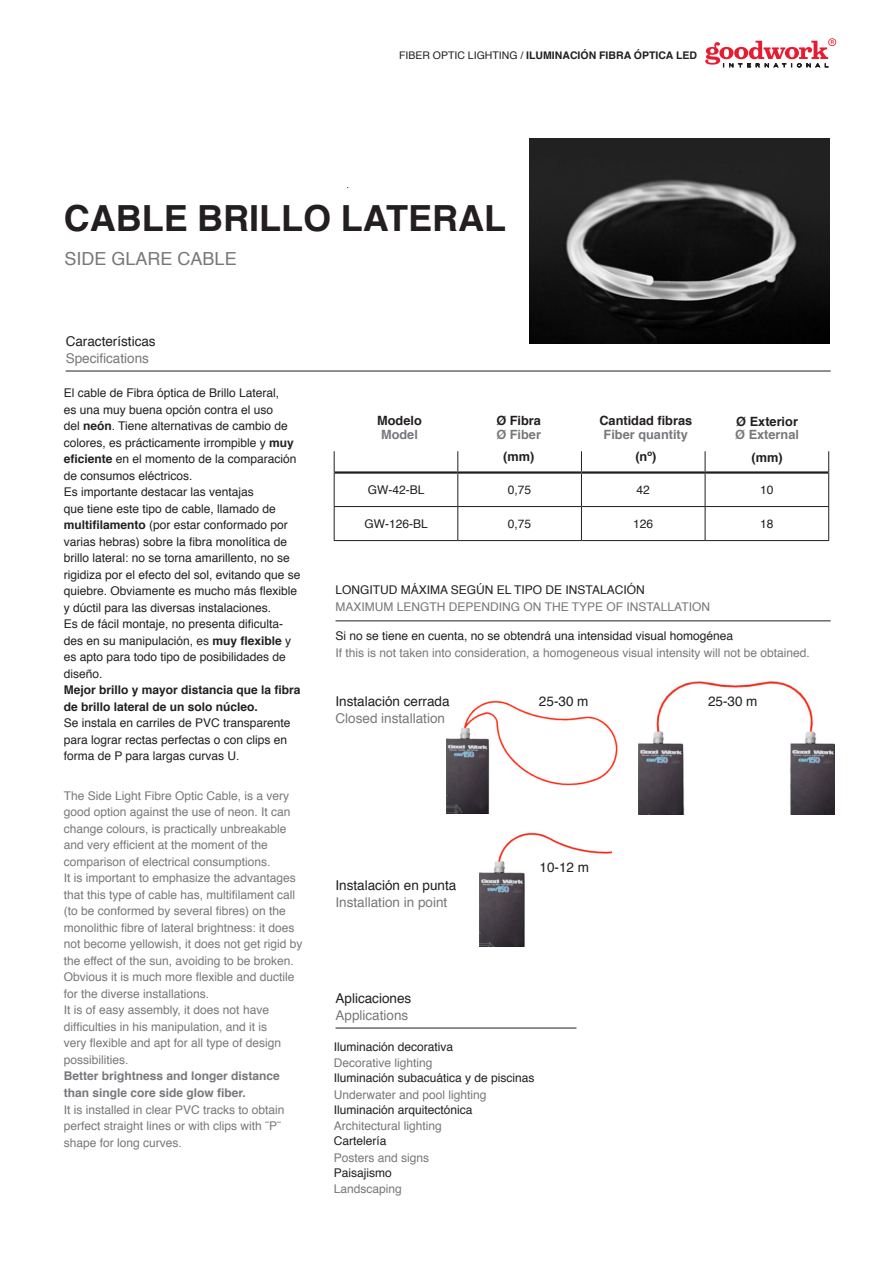
<style>
.page{position:relative;width:893px;height:1263px;background:#fff}
.page>*{position:absolute;margin:0;border:0;box-sizing:border-box;transform-origin:0 0}
.t1{font:700 36px "Helvetica";color:#231f20}
.t2{font:18px "Helvetica";color:#76787b}
.t3{font:13.5px "Helvetica";color:#231f20}
.t4{font:13.5px "Helvetica";color:#76787b}
.t5{font:700 12.75px "Helvetica";color:#231f20}
.t6{font:700 12.75px "Helvetica";color:#76787b}
.t7{font:12px/16.5px "Helvetica";color:#231f20}
.t8{font:12px/16.5px "Helvetica";color:#76787b}
.t9{font:700 12px/16.5px "Helvetica";color:#231f20}
.t10{font:700 12px/16.5px "Helvetica";color:#76787b}
.t11{font:700 10.5px "Helvetica";color:#231f20}
.s1{font-weight:400}
.s2{font-weight:700}
</style>
<div class="page">
<img style="left:530px;top:139px;width:299px;height:204px">
<hr style="left:66px;top:371px;width:765px;height:1px;background:#231f20">
<hr style="left:336px;top:1028px;width:240px;height:1px;background:#231f20">
<svg style="left:334px;top:451px;width:1px;height:21px"></svg>
<svg style="left:828px;top:451px;width:1px;height:21px"></svg>
<hr style="left:334px;top:472px;width:1px;height:34px;background:#231f20">
<hr style="left:828px;top:472px;width:1px;height:34px;background:#231f20">
<hr style="left:334px;top:506px;width:124px;height:1px;background:#231f20">
<hr style="left:334px;top:507px;width:1px;height:33px;background:#231f20">
<hr style="left:458px;top:506px;width:123px;height:1px;background:#231f20">
<hr style="left:581px;top:506px;width:124px;height:1px;background:#231f20">
<hr style="left:705px;top:506px;width:124px;height:1px;background:#231f20">
<hr style="left:828px;top:507px;width:1px;height:33px;background:#231f20">
<hr style="left:334px;top:540px;width:124px;height:1px;background:#231f20">
<hr style="left:458px;top:540px;width:123px;height:1px;background:#231f20">
<hr style="left:581px;top:540px;width:124px;height:1px;background:#231f20">
<hr style="left:705px;top:540px;width:124px;height:1px;background:#231f20">
<svg style="left:457px;top:451px;width:1px;height:20px"></svg>
<svg style="left:581px;top:451px;width:1px;height:20px"></svg>
<svg style="left:705px;top:451px;width:1px;height:20px"></svg>
<hr style="left:457px;top:474px;width:1px;height:32px;background:#231f20">
<hr style="left:581px;top:474px;width:1px;height:32px;background:#231f20">
<hr style="left:705px;top:474px;width:1px;height:32px;background:#231f20">
<hr style="left:457px;top:507px;width:1px;height:33px;background:#231f20">
<hr style="left:581px;top:507px;width:1px;height:33px;background:#231f20">
<hr style="left:705px;top:507px;width:1px;height:33px;background:#231f20">
<hr style="left:335px;top:471px;width:123px;height:3px;background:#231f20">
<hr style="left:458px;top:471px;width:123px;height:3px;background:#231f20">
<hr style="left:581px;top:471px;width:124px;height:3px;background:#231f20">
<hr style="left:705px;top:471px;width:123px;height:3px;background:#231f20">
<img style="left:446px;top:700px;width:172px;height:113px">
<img style="left:639px;top:681px;width:196px;height:133px">
<hr style="left:336px;top:621px;width:495px;height:1px;background:#231f20">
<img style="left:480px;top:832px;width:132px;height:115px">
<svg style="left:705px;top:38px;width:131px;height:30px"></svg>
<p class="t11" style="left:399px;top:46px;width:299px"><span class="s1">FIBER OPTIC LIGHTING /</span> ILUMINACIÓN FIBRA ÓPTICA LED</p>
<p class="t1" style="left:64px;top:189px;width:444px">CABLE BRILLO LATERAL</p>
<p class="t2" style="left:65px;top:245px;width:174px">SIDE GLARE CABLE</p>
<p class="t3" style="left:66px;top:331px;width:92px">Características</p>
<p class="t4" style="left:66px;top:347px;width:85px">Specifications</p>
<p class="t7" style="left:64px;top:385px;width:234px">El cable de Fibra óptica de Brillo Lateral,<br>es una muy buena opción contra el uso<br>del <span class="s2">neón</span>. Tiene alternativas de cambio de colores, es prácticamente irrompible y <span class="s2">muy eficiente</span> en el momento de la comparación de consumos eléctricos.</p>
<p class="t7" style="left:64px;top:484px;width:238px">Es importante destacar las ventajas<br>que tiene este tipo de cable, llamado de <span class="s2">multifilamento</span> (por estar conformado por varias hebras) sobre la fibra monolítica de brillo lateral: no se torna amarillento, no se rigidiza por el efecto del sol, evitando que se quiebre. Obviamente es mucho más flexible y dúctil para las diversas instalaciones.</p>
<p class="t7" style="left:64px;top:616px;width:229px">Es de fácil montaje, no presenta dificulta&shy;des en su manipulación, es <span class="s2">muy flexible</span> y es apto para todo tipo de posibilidades de diseño.</p>
<p class="t9" style="left:64px;top:682px;width:238px">Mejor brillo y mayor distancia que la fibra de brillo lateral de un solo núcleo.</p>
<p class="t7" style="left:64px;top:715px;width:228px">Se instala en carriles de PVC transparente para lograr rectas perfectas o con clips en forma de P para largas curvas U.</p>
<p class="t8" style="left:64px;top:788px;width:228px">The Side Light Fibre Optic Cable, is a very good option against the use of neon. It can change colours, is practically unbreakable and very efficient at the moment of the comparison of electrical consumptions.</p>
<p class="t8" style="left:64px;top:870px;width:240px">It is important to emphasize the advantages that this type of cable has, multifilament call (to be conformed by several fibres) on the monolithic fibre of lateral brightness: it does not become yellowish, it does not get rigid by the effect of the sun, avoiding to be broken.<br>Obvious it is much more flexible and ductile for the diverse installations.</p>
<p class="t8" style="left:64px;top:1002px;width:219px">It is of easy assembly, it does not have difficulties in his manipulation, and it is very flexible and apt for all type of design possibilities.</p>
<p class="t10" style="left:64px;top:1068px;width:218px">Better brightness and longer distance than single core side glow fiber.</p>
<p class="t8" style="left:64px;top:1101px;width:222px">It is installed in clear PVC tracks to obtain perfect straight lines or with clips with ¨P¨ shape for long curves.</p>
<p class="t5" style="left:377px;top:410px;width:46px">Modelo</p>
<p class="t6" style="left:381px;top:424px;width:38px">Model</p>
<p class="t5" style="left:496px;top:410px;width:46px">Ø Fibra</p>
<p class="t6" style="left:496px;top:424px;width:46px">Ø Fiber</p>
<p class="t5" style="left:503px;top:446px;width:33px">(mm)</p>
<p class="t5" style="left:599px;top:410px;width:94px">Cantidad fibras</p>
<p class="t6" style="left:604px;top:424px;width:86px">Fiber quantity</p>
<p class="t5" style="left:635px;top:446px;width:22px">(nº)</p>
<p class="t5" style="left:736px;top:411px;width:63px">Ø Exterior</p>
<p class="t6" style="left:735px;top:425px;width:65px">Ø External</p>
<p class="t5" style="left:751px;top:447px;width:33px">(mm)</p>
<p class="t7" style="left:368px;top:482px;width:58px">GW-42-BL</p>
<p class="t7" style="left:508px;top:482px;width:25px">0,75</p>
<p class="t7" style="left:637px;top:482px;width:15px">42</p>
<p class="t7" style="left:760px;top:482px;width:15px">10</p>
<p class="t7" style="left:365px;top:516px;width:65px">GW-126-BL</p>
<p class="t7" style="left:508px;top:516px;width:25px">0,75</p>
<p class="t7" style="left:633px;top:516px;width:22px">126</p>
<p class="t7" style="left:760px;top:516px;width:15px">18</p>
<p class="t7" style="left:336px;top:582px;width:311px">LONGITUD MÁXIMA SEGÚN EL TIPO DE INSTALACIÓN</p>
<p class="t8" style="left:336px;top:598px;width:376px">MAXIMUM LENGTH DEPENDING ON THE TYPE OF INSTALLATION</p>
<p class="t7" style="left:336px;top:628px;width:399px">Si no se tiene en cuenta, no se obtendrá una intensidad visual homogénea</p>
<p class="t8" style="left:336px;top:644px;width:476px">If this is not taken into consideration, a homogeneous visual intensity will not be obtained.</p>
<p class="t3" style="left:336px;top:691px;width:116px">Instalación cerrada</p>
<p class="t4" style="left:336px;top:708px;width:111px">Closed installation</p>
<p class="t3" style="left:336px;top:875px;width:122px">Instalación en punta</p>
<p class="t4" style="left:336px;top:892px;width:113px">Installation in point</p>
<p class="t3" style="left:539px;top:691px;width:51px">25-30 m</p>
<p class="t3" style="left:708px;top:691px;width:51px">25-30 m</p>
<p class="t3" style="left:539px;top:856px;width:51px">10-12 m</p>
<p class="t3" style="left:336px;top:988px;width:77px">Aplicaciones</p>
<p class="t4" style="left:336px;top:1004px;width:74px">Applications</p>
<p class="t7" style="left:334px;top:1038px;width:121px">Iluminación decorativa</p>
<p class="t8" style="left:334px;top:1055px;width:100px">Decorative lighting</p>
<p class="t7" style="left:334px;top:1070px;width:202px">Iluminación subacuática y de piscinas</p>
<p class="t8" style="left:334px;top:1086px;width:154px">Underwater and pool lighting</p>
<p class="t7" style="left:334px;top:1101px;width:140px">Iluminación arquitectónica</p>
<p class="t8" style="left:334px;top:1118px;width:110px">Architectural lighting</p>
<p class="t7" style="left:334px;top:1133px;width:54px">Cartelería</p>
<p class="t8" style="left:334px;top:1149px;width:97px">Posters and signs</p>
<p class="t7" style="left:334px;top:1164px;width:60px">Paisajismo</p>
<p class="t8" style="left:334px;top:1181px;width:70px">Landscaping</p>
</div>
